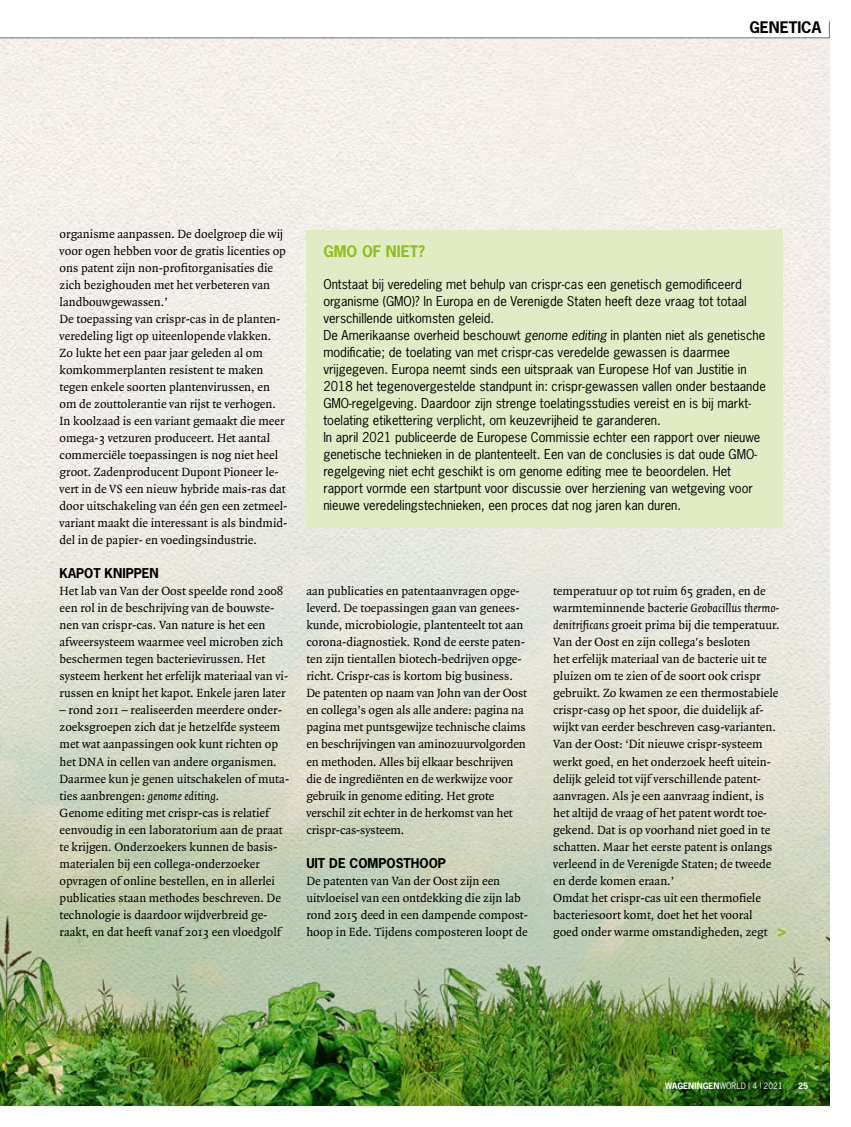
<style>
.page{position:relative;width:851px;height:1127px;background:#fff}
.page>*{position:absolute;margin:0;border:0;box-sizing:border-box;transform-origin:0 0}
.t1{font:700 18px "News Gothic Std";color:#8ebf1d}
.Kader_kop_10pt{font:700 15px "News Gothic Std";color:#8ebf1d}
.t2{font:700 15px "News Gothic Std";color:#000}
.Body{font:12.75px/17px "Quadraat OT";color:#000}
.Kader_tekst{font:12.75px/17px "News Gothic Std";color:#000}
.Tussenkop{font:700 12.75px "News Gothic Std";color:#000}
.t3{font:700 8.25px "News Gothic Std";letter-spacing:.01em;color:#fff}
.s1{font-style:italic}
.s2{font-weight:400}
</style>
<div class="page">
<img style="left:0;top:39px;width:829px;height:1067px">
<svg style="left:0;top:21px;width:830px;height:18px"></svg>
<div style="left:306px;top:230px;width:476px;height:297px;background:#e1ecc5"></div>
<p class="t2" style="left:749px;top:17px;width:73px">GENETICA</p>
<p class="Body" style="left:60px;top:226px;width:228px">organisme aanpassen. De doelgroep die wij voor ogen hebben voor de gratis licenties op ons patent zijn non-profitorganisaties die zich bezighouden met het verbeteren van landbouwgewassen.’</p>
<p class="Body" style="left:60px;top:311px;width:229px">De toepassing van crispr-cas in de planten&shy;veredeling ligt op uiteenlopende vlakken.<br>Zo lukte het een paar jaar geleden al om komkommerplanten resistent te maken tegen enkele soorten plantenvirussen, en om de zouttolerantie van rijst te verhogen.<br>In koolzaad is een variant gemaakt die meer omega-3 vetzuren produceert. Het aantal commerciële toepassingen is nog niet heel groot. Zadenproducent Dupont Pioneer le&shy;vert in de VS een nieuw hybride mais-ras dat door uitschakeling van één gen een zetmeel&shy;variant maakt die interessant is als bindmid&shy;del in de papier- en voedingsindustrie.</p>
<p class="Tussenkop" style="left:60px;top:565px;width:101px">KAPOT KNIPPEN</p>
<p class="Body" style="left:60px;top:583px;width:230px">Het lab van Van der Oost speelde rond 2008 een rol in de beschrijving van de bouwste&shy;nen van crispr-cas. Van nature is het een afweersysteem waarmee veel microben zich beschermen tegen bacterievirussen. Het systeem herkent het erfelijk materiaal van vi&shy;russen en knipt het kapot. Enkele jaren later</p>
<p class="Body" style="left:60px;top:702px;width:231px">– rond 2011 – realiseerden meerdere onder&shy;zoeksgroepen zich dat je hetzelfde systeem met wat aanpassingen ook kunt richten op het DNA in cellen van andere organismen.<br>Daarmee kun je genen uitschakelen of muta&shy;ties aanbrengen: <span class="s1">genome editing</span>.</p>
<p class="Body" style="left:60px;top:804px;width:224px">Genome editing met crispr-cas is relatief eenvoudig in een laboratorium aan de praat te krijgen. Onderzoekers kunnen de basis&shy;materialen bij een collega-onderzoeker opvragen of online bestellen, en in allerlei publicaties staan methodes beschreven. De technologie is daardoor wijdverbreid ge&shy;raakt, en dat heeft vanaf 2013 een vloedgolf</p>
<p class="Kader_kop_10pt" style="left:323px;top:241px;width:103px">GMO OF NIET?</p>
<p class="Kader_tekst" style="left:323px;top:276px;width:425px">Ontstaat bij veredeling met behulp van crispr-cas een genetisch gemodificeerd organisme (GMO)? In Europa en de Verenigde Staten heeft deze vraag tot totaal verschillende uitkomsten geleid.</p>
<p class="Kader_tekst" style="left:323px;top:327px;width:444px">De Amerikaanse overheid beschouwt <span class="s1">genome editing</span> in planten niet als genetische modificatie; de toelating van met crispr-cas veredelde gewassen is daarmee vrijgegeven. Europa neemt sinds een uitspraak van Europese Hof van Justitie in 2018 het tegenovergestelde standpunt in: crispr-gewassen vallen onder bestaande GMO-regelgeving. Daardoor zijn strenge toelatingsstudies vereist en is bij markt&shy;toelating etikettering verplicht, om keuzevrijheid te garanderen.</p>
<p class="Kader_tekst" style="left:323px;top:429px;width:438px">In april 2021 publiceerde de Europese Commissie echter een rapport over nieuwe genetische technieken in de plantenteelt. Een van de conclusies is dat oude GMO&shy;regelgeving niet echt geschikt is om genome editing mee te beoordelen. Het rapport vormde een startpunt voor discussie over herziening van wetgeving voor nieuwe veredelingstechnieken, een proces dat nog jaren kan duren.</p>
<p class="Body" style="left:306px;top:583px;width:220px">aan publicaties en patentaanvragen opge&shy;leverd. De toepassingen gaan van genees&shy;kunde, microbiologie, plantenteelt tot aan corona-diagnostiek. Rond de eerste paten&shy;ten zijn tientallen biotech-bedrijven opge&shy;richt. Crispr-cas is kortom big business.</p>
<p class="Body" style="left:306px;top:685px;width:222px">De patenten op naam van John van der Oost en collega’s ogen als alle andere: pagina na pagina met puntsgewijze technische claims en beschrijvingen van aminozuurvolgorden en methoden. Alles bij elkaar beschrijven die de ingrediënten en de werkwijze voor gebruik in genome editing. Het grote verschil zit echter in de herkomst van het crispr-cas-systeem.</p>
<p class="Tussenkop" style="left:306px;top:854px;width:141px">UIT DE COMPOSTHOOP</p>
<p class="Body" style="left:306px;top:872px;width:223px">De patenten van Van der Oost zijn een uitvloeisel van een ontdekking die zijn lab rond 2015 deed in een dampende compost&shy;hoop in Ede. Tijdens composteren loopt de</p>
<p class="Body" style="left:553px;top:583px;width:228px">temperatuur op tot ruim 65 graden, en de warmteminnende bacterie <span class="s1">Geobacillus thermo&shy;denitrificans</span> groeit prima bij die temperatuur.<br>Van der Oost en zijn collega's besloten<br>het erfelijk materiaal van de bacterie uit te pluizen om te zien of de soort ook crispr gebruikt. Zo kwamen ze een thermostabiele crispr-cas9 op het spoor, die duidelijk af&shy;wijkt van eerder beschreven cas9-varianten.</p>
<p class="Body" style="left:553px;top:736px;width:221px">Van der Oost: ‘Dit nieuwe crispr-systeem werkt goed, en het onderzoek heeft uitein&shy;delijk geleid tot vijf verschillende patent&shy;aanvragen. Als je een aanvraag indient, is het altijd de vraag of het patent wordt toe&shy;gekend. Dat is op voorhand niet goed in te schatten. Maar het eerste patent is onlangs verleend in de Verenigde Staten; de tweede en derde komen eraan.’</p>
<p class="Body" style="left:553px;top:889px;width:216px">Omdat het crispr-cas uit een thermofiele bacteriesoort komt, doet het het vooral goed onder warme omstandigheden, zegt</p>
<p class="t1" style="left:776px;top:918px;width:12px">&gt;</p>
<p class="t3" style="left:665px;top:1080px;width:119px">WAGENINGEN<span class="s2">WORLD</span> <sup>|</sup> <span class="s2">4</span> <sup>|</sup> <span class="s2">2021</span></p>
<p class="t3" style="left:798px;top:1080px;width:12px">25</p>
</div>
